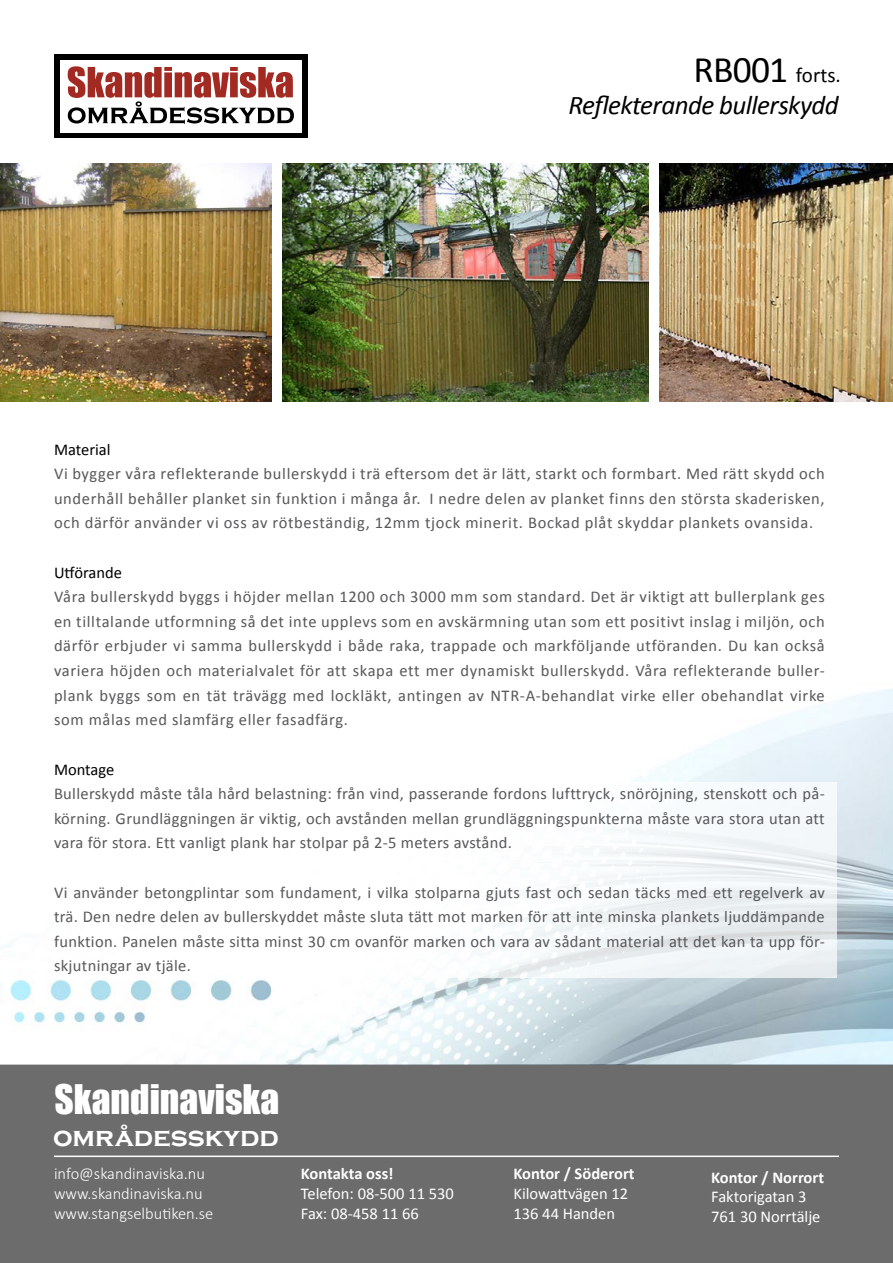
<style>
.page{position:relative;width:893px;height:1263px;background:#fff}
.page>*{position:absolute;margin:0;border:0;box-sizing:border-box;transform-origin:0 0}
.t1{font:37.5px "Impact";color:#fff}
.t2{font:700 27.45px "Copperplate Gothic";color:#fff}
.t3{font:italic 27px "Calibri";letter-spacing:-.02em;color:#000}
.t4{font:21px "Calibri";color:#000}
.t5{font:16.5px/24.6px "Calibri";letter-spacing:.02em;color:#58585a;text-align:justify}
.t6{font:16.5px/19.8px "Calibri";color:#fff}
.t7{font:300 16.5px/19.8px "Calibri";color:#fff}
.t8{font:700 16.5px "Calibri";color:#fff}
.t9{font:16.5px "Calibri";color:#000}
.s1{font-size:37.5px}
</style>
<div class="page">
<div style="left:0;top:1064px;width:893px;height:199px;background:#6c6c6c"></div>
<img style="left:9px;top:688px;width:884px;height:376px">
<div style="left:54px;top:54px;width:253px;height:84px;background:#000"></div>
<div style="left:60px;top:60px;width:242px;height:72px;background:#fff"></div>
<svg style="left:68px;top:66px;width:226px;height:58px"></svg>
<hr style="left:54px;top:1155px;width:785px;height:2px;background:#fff">
<img style="left:0;top:164px;width:271px;height:237px">
<img style="left:283px;top:164px;width:365px;height:237px">
<svg style="left:53px;top:782px;width:784px;height:196px"></svg>
<img style="left:659px;top:164px;width:234px;height:237px">
<p class="t4" style="left:693px;top:62px;width:149px"><span class="s1">RB001</span> forts.</p>
<h3 class="t3" style="left:568px;top:86px;width:272px">Reflekterande bullerskydd</h3>
<p class="t9" style="left:54px;top:439px;width:58px">Material</p>
<p class="t5" style="left:54px;top:461px;width:772px">Vi bygger våra reflekterande bullerskydd i trä eftersom det är lätt, starkt och formbart. Med rätt skydd och underhåll behåller planket sin funktion i många år. I nedre delen av planket finns den största skaderisken, och därför använder vi oss av rötbeständig, 12mm tjock minerit. Bockad plåt skyddar plankets ovansida.</p>
<p class="t9" style="left:54px;top:562px;width:69px">Utförande</p>
<p class="t5" style="left:54px;top:584px;width:772px">Våra bullerskydd byggs i höjder mellan 1200 och 3000 mm som standard. Det är viktigt att bullerplank ges en tilltalande utformning så det inte upplevs som en avskärmning utan som ett positivt inslag i miljön, och därför erbjuder vi samma bullerskydd i både raka, trappade och markföljande utföranden. Du kan också variera höjden och materialvalet för att skapa ett mer dynamiskt bullerskydd. Våra reflekterande buller&shy;plank byggs som en tät trävägg med lockläkt, antingen av NTR-A-behandlat virke eller obehandlat virke som målas med slamfärg eller fasadfärg.</p>
<p class="t9" style="left:54px;top:758px;width:62px">Montage</p>
<p class="t5" style="left:54px;top:781px;width:772px">Bullerskydd måste tåla hård belastning: från vind, passerande fordons lufttryck, snöröjning, stenskott och på&shy;körning. Grundläggningen är viktig, och avstånden mellan grundläggningspunkterna måste vara stora utan att vara för stora. Ett vanligt plank har stolpar på 2-5 meters avstånd.</p>
<p class="t5" style="left:54px;top:880px;width:772px">Vi använder betongplintar som fundament, i vilka stolparna gjuts fast och sedan täcks med ett regelverk av trä. Den nedre delen av bullerskyddet måste sluta tätt mot marken för att inte minska plankets ljuddämpande funktion. Panelen måste sitta minst 30 cm ovanför marken och vara av sådant material att det kan ta upp för&shy;skjutningar av tjäle.</p>
<h1 class="t1" style="left:55px;top:1070px;width:226px">Skandinaviska</h1>
<h2 class="t2" style="left:53px;top:1122px;width:227px">områdesskydd</h2>
<p class="t7" style="left:54px;top:1164px;width:161px">info@skandinaviska.nu www.skandinaviska.nu www.stangselbutiken.se</p>
<p class="t8" style="left:513px;top:1163px;width:123px">Kontor / Söderort</p>
<p class="t8" style="left:301px;top:1163px;width:94px">Kontakta oss!</p>
<p class="t6" style="left:301px;top:1184px;width:154px">Telefon: 08-500 11 530<br>Fax: 08-458 11 66</p>
<p class="t6" style="left:513px;top:1184px;width:116px">Kilowattvägen 12<br>136 44 Handen</p>
<p class="t8" style="left:711px;top:1166px;width:114px">Kontor / Norrort</p>
<p class="t6" style="left:711px;top:1187px;width:111px">Faktorigatan 3<br>761 30 Norrtälje</p>
</div>
